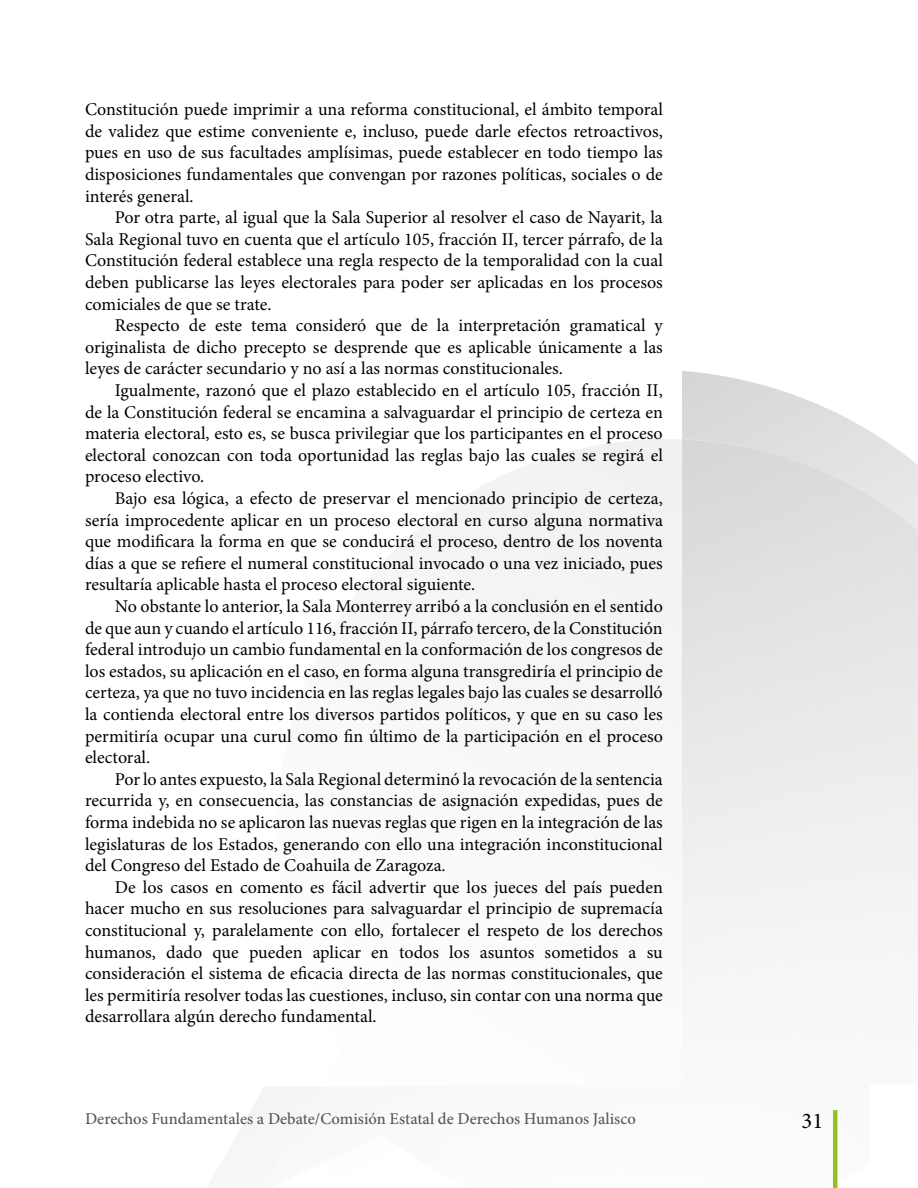
<style>
.page{position:relative;width:918px;height:1188px;background:#fff}
.page>*{position:absolute;margin:0;border:0;box-sizing:border-box;transform-origin:0 0}
.t1{font:22.5px "Minion Pro";color:#000}
.t2{font:18px/21.6px "Minion Pro";color:#000;text-align:justify}
.t3{font:500 16.5px "Minion Pro";color:#575756}
</style>
<div class="page">
<img style="left:868px;top:430px;width:50px;height:62px">
<img style="left:817px;top:404px;width:51px;height:88px">
<img style="left:682px;top:371px;width:135px;height:68px">
<div style="left:415px;top:545px;width:39px;height:51px;background:#f5f5f5"></div>
<div style="left:682px;top:439px;width:185px;height:55px;background:#dbdbdb"></div>
<hr style="left:833px;top:1110px;width:4px;height:78px;background:#95c11f">
<p class="t2" style="left:85px;top:99px;width:579px">Constitución puede imprimir a una reforma constitucional, el ámbito temporal de validez que estime conveniente e, incluso, puede darle efectos retroactivos, pues en uso de sus facultades amplísimas, puede establecer en todo tiempo las disposiciones fundamentales que convengan por razones políticas, sociales o de interés general.</p>
<p class="t2" style="left:85px;top:207px;width:579px;text-indent:30px">Por otra parte, al igual que la Sala Superior al resolver el caso de Nayarit, la Sala Regional tuvo en cuenta que el artículo 105, fracción II, tercer párrafo, de la Constitución federal establece una regla respecto de la temporalidad con la cual deben publicarse las leyes electorales para poder ser aplicadas en los procesos comiciales de que se trate.</p>
<p class="t2" style="left:85px;top:315px;width:579px;text-indent:30px">Respecto de este tema consideró que de la interpretación gramatical y originalista de dicho precepto se desprende que es aplicable únicamente a las leyes de carácter secundario y no así a las normas constitucionales.</p>
<p class="t2" style="left:85px;top:379px;width:579px;text-indent:30px">Igualmente, razonó que el plazo establecido en el artículo 105, fracción II, de la Constitución federal se encamina a salvaguardar el principio de certeza en materia electoral, esto es, se busca privilegiar que los participantes en el proceso electoral conozcan con toda oportunidad las reglas bajo las cuales se regirá el proceso electivo.</p>
<p class="t2" style="left:85px;top:487px;width:579px;text-indent:30px">Bajo esa lógica, a efecto de preservar el mencionado principio de certeza, sería improcedente aplicar en un proceso electoral en curso alguna normativa que modificara la forma en que se conducirá el proceso, dentro de los noventa días a que se refiere el numeral constitucional invocado o una vez iniciado, pues resultaría aplicable hasta el proceso electoral siguiente.</p>
<p class="t2" style="left:85px;top:595px;width:579px;text-indent:30px">No obstante lo anterior, la Sala Monterrey arribó a la conclusión en el sentido de que aun y cuando el artículo 116, fracción II, párrafo tercero, de la Constitución federal introdujo un cambio fundamental en la conformación de los congresos de los estados, su aplicación en el caso, en forma alguna transgrediría el principio de certeza, ya que no tuvo incidencia en las reglas legales bajo las cuales se desarrolló la contienda electoral entre los diversos partidos políticos, y que en su caso les permitiría ocupar una curul como fin último de la participación en el proceso electoral.</p>
<p class="t2" style="left:85px;top:768px;width:579px;text-indent:30px">Por lo antes expuesto, la Sala Regional determinó la revocación de la sentencia recurrida y, en consecuencia, las constancias de asignación expedidas, pues de forma indebida no se aplicaron las nuevas reglas que rigen en la integración de las legislaturas de los Estados, generando con ello una integración inconstitucional del Congreso del Estado de Coahuila de Zaragoza.</p>
<p class="t2" style="left:85px;top:876px;width:579px;text-indent:30px">De los casos en comento es fácil advertir que los jueces del país pueden hacer mucho en sus resoluciones para salvaguardar el principio de supremacía constitucional y, paralelamente con ello, fortalecer el respeto de los derechos humanos, dado que pueden aplicar en todos los asuntos sometidos a su consideración el sistema de eficacia directa de las normas constitucionales, que les permitiría resolver todas las cuestiones, incluso, sin contar con una norma que desarrollara algún derecho fundamental.</p>
<p class="t3" style="left:85px;top:1107px;width:552px">Derechos Fundamentales a Debate/Comisión Estatal de Derechos Humanos Jalisco</p>
<p class="t1" style="left:802px;top:1106px;width:23px">31</p>
</div>
